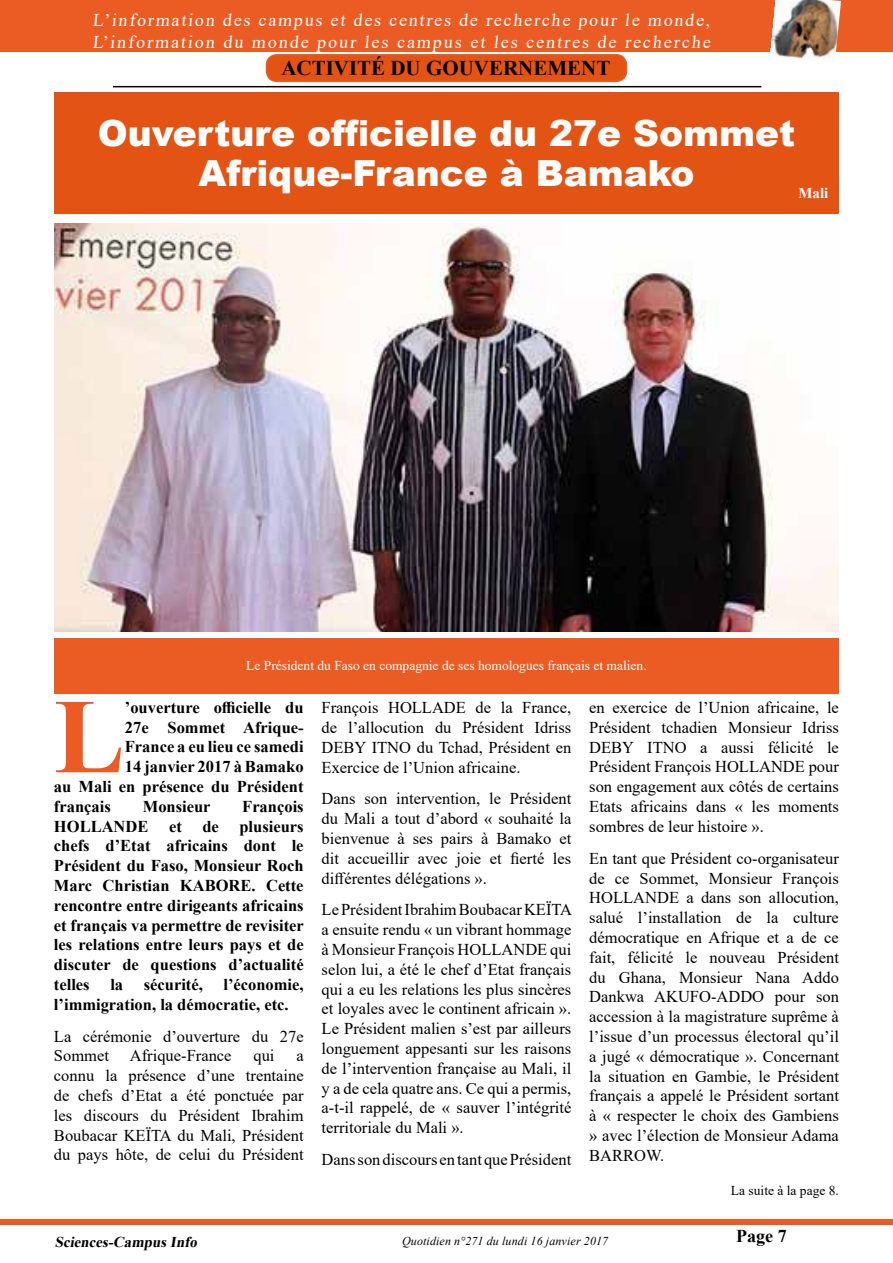
<style>
.page{position:relative;width:893px;height:1263px;background:#fff}
.page>*{position:absolute;margin:0;border:0;box-sizing:border-box;transform-origin:0 0}
.t1{font:700 106.2px "Times New Roman";color:#ea5c24}
.t2{font:900 36px/40.5px "Arial";color:#fff;text-align:center}
.t3{font:700 21px "Times New Roman";color:#000}
.t4{font:18px/21.6px "Times New Roman";letter-spacing:.105em;color:#fff}
.t5{font:700 18px "Times New Roman";color:#000}
.t6{font:16.5px/19.8px "Times New Roman";color:#000;text-align:justify}
.t7{font:700 16.5px/19.8px "Times New Roman";color:#000;text-align:justify}
.t8{font:italic 700 15px "Times New Roman";color:#000}
.t9{font:700 15px "Times New Roman";color:#fff}
.t10{font:13.5px "Times New Roman";color:#fff}
.t11{font:13.5px "Times New Roman";color:#000}
.t12{font:italic 12px "Times New Roman";letter-spacing:.01em;color:#000}
</style>
<div class="page">
<div style="left:0;top:1219px;width:893px;height:6px;background:#ea5c24"></div>
<hr style="left:113px;top:86px;width:648px;height:1px;background:#000">
<div style="left:0;top:0;width:893px;height:51px;background:#ea5c24"></div>
<img style="left:770px;top:0;width:71px;height:61px">
<div style="left:54px;top:92px;width:785px;height:122px;background:#e35414"></div>
<div style="left:266px;top:55px;width:360px;height:26px;background:#e35414;border-radius:10px"></div>
<div style="left:266px;top:54px;width:361px;height:28px;border:2px solid #ea5c24;border-radius:10px"></div>
<div style="left:54px;top:638px;width:785px;height:55px;background:#ea5c24"></div>
<img style="left:54px;top:223px;width:785px;height:408px">
<p class="t4" style="left:92px;top:9px;width:622px">L’information des campus et des centres de recherche pour le monde,<br>L’information du monde pour les campus et les centres de recherche</p>
<p class="t3" style="left:281px;top:53px;width:331px">ACTIVITÉ DU GOUVERNEMENT</p>
<h2 class="t2" style="left:98px;top:111px;width:699px">Ouverture officielle du 27e Sommet<br>Afrique-France à Bamako</h2>
<p class="t9" style="left:798px;top:182px;width:31px">Mali</p>
<p class="t10" style="left:246px;top:656px;width:402px">Le Président du Faso en compagnie de ses homologues français et malien.</p>
<h1 class="t1" style="left:54px;top:660px;width:72px">L</h1>
<p class="t7" style="left:125px;top:697px;width:180px">’ouverture officielle du</p>
<p class="t7" style="left:125px;top:717px;width:180px">27e Sommet Afrique-</p>
<p class="t7" style="left:125px;top:736px;width:180px">France a eu lieu ce samedi</p>
<p class="t7" style="left:125px;top:756px;width:180px">14 janvier 2017 à Bamako</p>
<p class="t7" style="left:54px;top:776px;width:251px">au Mali en présence du Président</p>
<p class="t7" style="left:54px;top:796px;width:58px">français</p>
<p class="t7" style="left:143px;top:796px;width:69px">Monsieur</p>
<p class="t7" style="left:54px;top:796px;width:251px;text-indent:188px">François HOLLANDE et de plusieurs chefs d’Etat africains dont le Président du Faso, Monsieur Roch Marc Christian KABORE. Cette rencontre entre dirigeants africains et français va permettre de revisiter les relations entre leurs pays et de discuter de questions d’actualité telles la sécurité, l’économie, l’immigration, la démocratie, etc.</p>
<p class="t6" style="left:54px;top:1026px;width:251px">La cérémonie d’ouverture du 27e<br>Sommet</p>
<p class="t6" style="left:130px;top:1045px;width:103px">Afrique-France</p>
<p class="t6" style="left:253px;top:1045px;width:23px">qui</p>
<p class="t6" style="left:54px;top:1045px;width:251px;text-indent:242px">a connu la présence d’une trentaine de chefs d’Etat a été ponctuée par les discours du Président Ibrahim Boubacar KEÏTA du Mali, Président du pays hôte, de celui du Président</p>
<p class="t6" style="left:322px;top:697px;width:251px">François HOLLADE de la France, de l’allocution du Président Idriss DEBY ITNO du Tchad, Président en Exercice de l’Union africaine.</p>
<p class="t6" style="left:322px;top:788px;width:251px">Dans son intervention, le Président du Mali a tout d’abord « souhaité la bienvenue à ses pairs à Bamako et dit accueillir avec joie et fierté les différentes délégations ».</p>
<p class="t6" style="left:322px;top:899px;width:252px">Le Président Ibrahim Boubacar KEÏTA a ensuite rendu « un vibrant hommage à Monsieur François HOLLANDE qui selon lui, a été le chef d’Etat français qui a eu les relations les plus sincères et loyales avec le continent africain ».<br>Le Président malien s’est par ailleurs longuement appesanti sur les raisons de l’intervention française au Mali, il y a de cela quatre ans. Ce qui a permis, a-t-il rappelé, de « sauver l’intégrité territoriale du Mali ».</p>
<p class="t6" style="left:322px;top:1149px;width:251px">Dans son discours en tant que Président</p>
<p class="t6" style="left:589px;top:697px;width:251px">en exercice de l’Union africaine, le Président tchadien Monsieur Idriss DEBY ITNO a aussi félicité le Président François HOLLANDE pour son engagement aux côtés de certains Etats africains dans « les moments sombres de leur histoire ».</p>
<p class="t6" style="left:589px;top:848px;width:251px">En tant que Président co-organisateur de ce Sommet, Monsieur François HOLLANDE a dans son allocution, salué l’installation de la culture démocratique en Afrique et a de ce fait, félicité le nouveau Président du Ghana, Monsieur Nana Addo Dankwa AKUFO-ADDO pour son accession à la magistrature suprême à l’issue d’un processus électoral qu’il a jugé « démocratique ». Concernant la situation en Gambie, le Président français a appelé le Président sortant à « respecter le choix des Gambiens » avec l’élection de Monsieur Adama BARROW.</p>
<p class="t11" style="left:731px;top:1181px;width:109px">La suite à la page 8.</p>
<p class="t8" style="left:55px;top:1231px;width:147px">Sciences-CampusInfo</p>
<p class="t12" style="left:402px;top:1232px;width:208px">Quotidien n°271 du lundi 16 janvier 2017</p>
<p class="t5" style="left:736px;top:1223px;width:52px">Page 7</p>
</div>
